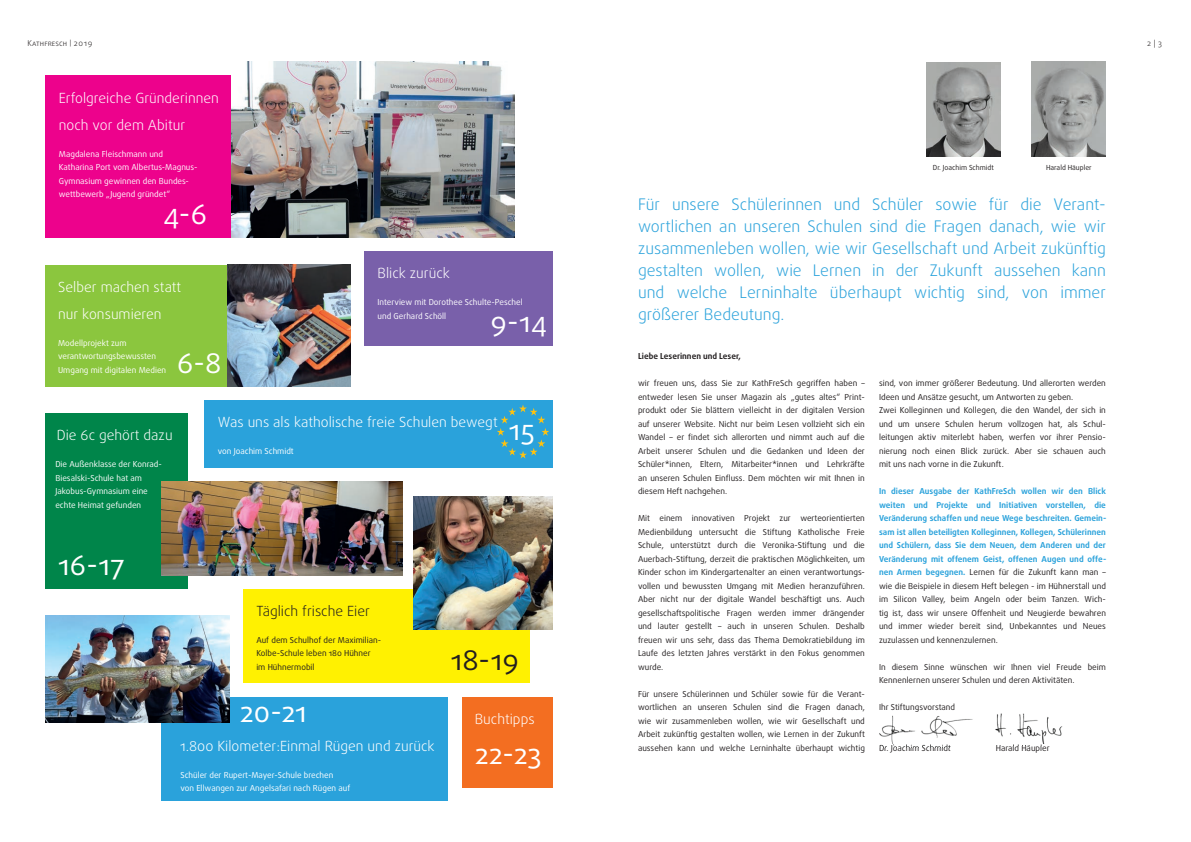
<style>
.page{position:relative;width:1191px;height:842px;background:#fff}
.page>*{position:absolute;margin:0;border:0;box-sizing:border-box;transform-origin:0 0}
.t1{font:28px "Daxline";color:#fff}
.t2{font:28px "Daxline";color:#231f20}
.t3{font:300 16px/22px "Daxline";color:#2aa2db;text-align:justify}
.t4{font:300 14px/27px "Daxline";color:#fff}
.t5{font:300 14px "Daxline";color:#231f20}
.t6{font:8.2px/13.5px "Daxline";color:#231f20;text-align:justify}
.t7{font:700 8.2px/13.5px "Daxline";color:#2aa2db;text-align:justify}
.t8{font:8.2px/13.5px "Daxline";color:#fff}
.t9{font:700 8.2px "Daxline";color:#231f20}
.t10{font:300 8px "Daxline SC";letter-spacing:.01em;color:#231f20}
.t11{font:7px "Daxline";color:#231f20}
.s1{font-family:"Daxline";font-size:6.8px}
.s2{font-weight:400;color:#231f20}
</style>
<div class="page">
<img style="left:879px;top:715px;width:94px;height:29px">
<img style="left:879px;top:744px;width:72px;height:3px">
<img style="left:995px;top:713px;width:68px;height:31px">
<div style="left:45px;top:265px;width:210px;height:121px;background:#8bc63e"></div>
<div style="left:45px;top:413px;width:143px;height:175px;background:#00854a"></div>
<div style="left:162px;top:697px;width:286px;height:104px;background:#2aa2db"></div>
<div style="left:243px;top:589px;width:286px;height:94px;background:#fff101"></div>
<div style="left:462px;top:697px;width:91px;height:91px;background:#f36e21"></div>
<div style="left:204px;top:400px;width:348px;height:67px;background:#2aa2db"></div>
<img style="left:45px;top:615px;width:184px;height:108px">
<img style="left:414px;top:496px;width:139px;height:133px">
<div style="left:45px;top:76px;width:230px;height:162px;background:#ed028c"></div>
<div style="left:364px;top:251px;width:189px;height:95px;background:#7960aa"></div>
<img style="left:1031px;top:61px;width:74px;height:96px">
<img style="left:926px;top:62px;width:74px;height:95px">
<img style="left:162px;top:481px;width:241px;height:94px">
<img style="left:231px;top:61px;width:283px;height:177px">
<img style="left:227px;top:265px;width:123px;height:121px">
<svg style="left:497px;top:405px;width:52px;height:54px"></svg>
<p class="t10" style="left:28px;top:38px;width:66px">Kathfresch <span class="s1">|</span> 2019</p>
<p class="t10" style="left:1147px;top:38px;width:17px">2 | 3</p>
<h3 class="t4" style="left:59px;top:84px;width:162px">Erfolgreiche Gründerinnen noch vor dem Abitur</h3>
<p class="t8" style="left:59px;top:147px;width:140px">Magdalena Fleischmann und<br>Katharina Port vom Albertus-Magnus-<br>Gymnasium gewinnen den Bundes&shy;wettbewerb „Jugend gründet“</p>
<h1 class="t1" style="left:163px;top:197px;width:46px">4-6</h1>
<h3 class="t4" style="left:58px;top:273px;width:125px">Selber machen statt nur konsumieren</h3>
<p class="t8" style="left:58px;top:336px;width:110px">Modellprojekt zum verantwortungsbewussten<br>Umgang mit digitalen Medien</p>
<h1 class="t1" style="left:177px;top:346px;width:46px">6-8</h1>
<h3 class="t4" style="left:377px;top:260px;width:74px">Blick zurück</h3>
<p class="t8" style="left:377px;top:296px;width:147px">Interview mit Dorothee Schulte-Peschel und Gerhard Schöll</p>
<h1 class="t1" style="left:490px;top:305px;width:58px">9-14</h1>
<h3 class="t4" style="left:57px;top:422px;width:117px">Die 6c gehört dazu</h3>
<p class="t8" style="left:55px;top:458px;width:108px">Die Außenklasse der Konrad-<br>Biesalski-Schule hat am<br>Jakobus-Gymnasium eine echte Heimat gefunden</p>
<h3 class="t4" style="left:218px;top:408px;width:281px">Was uns als katholische freie Schulen bewegt</h3>
<p class="t8" style="left:218px;top:444px;width:77px">von Joachim Schmidt</p>
<h1 class="t1" style="left:509px;top:412px;width:27px">15</h1>
<h1 class="t1" style="left:58px;top:548px;width:68px">16-17</h1>
<h3 class="t5" style="left:256px;top:602px;width:115px">Täglich frische Eier</h3>
<p class="t6" style="left:256px;top:633px;width:126px;text-align:left">Auf dem Schulhof der Maximilian-<br>Kolbe-Schule leben 180 Hühner im Hühnermobil</p>
<h1 class="t1" style="left:240px;top:694px;width:68px">20-21</h1>
<h3 class="t4" style="left:180px;top:732px;width:256px">1.800 Kilometer:Einmal Rügen und zurück</h3>
<p class="t8" style="left:180px;top:768px;width:171px">Schüler der Rupert-Mayer-Schule brechen<br>von Ellwangen zur Angelsafari nach Rügen auf</p>
<h1 class="t2" style="left:451px;top:643px;width:69px">18-19</h1>
<h3 class="t4" style="left:475px;top:705px;width:61px">Buchtipps</h3>
<h1 class="t1" style="left:475px;top:737px;width:68px">22-23</h1>
<p class="t11" style="left:933px;top:164px;width:62px">Dr. Joachim Schmidt</p>
<p class="t11" style="left:1046px;top:164px;width:47px">Harald Häupler</p>
<p class="t3" style="left:638px;top:193px;width:469px">Für unsere Schülerinnen und Schüler sowie für die Verant&shy;wortlichen an unseren Schulen sind die Fragen danach, wie wir zusammenleben wollen, wie wir Gesellschaft und Arbeit zukünftig gestalten wollen, wie Lernen in der Zukunft aussehen kann und welche Lerninhalte überhaupt wichtig sind, von immer größerer Bedeutung.</p>
<p class="t9" style="left:638px;top:351px;width:104px">Liebe Leserinnen und Leser,</p>
<p class="t6" style="left:638px;top:377px;width:228px">wir freuen uns, dass Sie zur KathFreSch gegriffen haben – entweder lesen Sie unser Magazin als „gutes altes“ Print&shy;produkt oder Sie blättern vielleicht in der digitalen Version auf unserer Website. Nicht nur beim Lesen vollzieht sich ein Wandel – er findet sich allerorten und nimmt auch auf die Arbeit unserer Schulen und die Gedanken und Ideen der Schüler*innen, Eltern, Mitarbeiter*innen und Lehrkräfte an unseren Schulen Einfluss. Dem möchten wir mit Ihnen in diesem Heft nachgehen.</p>
<p class="t6" style="left:638px;top:512px;width:228px">Mit einem innovativen Projekt zur werteorientierten Medienbildung untersucht die Stiftung Katholische Freie Schule, unterstützt durch die Veronika-Stiftung und die Auerbach-Stiftung, derzeit die praktischen Möglichkeiten, um Kinder schon im Kindergartenalter an einen verantwortungs&shy;vollen und bewussten Umgang mit Medien heranzuführen.<br>Aber nicht nur der digitale Wandel beschäftigt uns. Auch gesellschaftspolitische Fragen werden immer drängender und lauter gestellt – auch in unseren Schulen. Deshalb freuen wir uns sehr, dass das Thema Demokratiebildung im Laufe des letzten Jahres verstärkt in den Fokus genommen wurde.</p>
<p class="t6" style="left:638px;top:687px;width:228px">Für unsere Schülerinnen und Schüler sowie für die Verant&shy;wortlichen an unseren Schulen sind die Fragen danach, wie wir zusammenleben wollen, wie wir Gesellschaft und Arbeit zukünftig gestalten wollen, wie Lernen in der Zukunft aussehen kann und welche Lerninhalte überhaupt wichtig</p>
<p class="t6" style="left:879px;top:377px;width:228px;text-align:left">sind, von immer größerer Bedeutung. Und allerorten werden Ideen und Ansätze gesucht, um Antworten zu geben.<br>Zwei Kolleginnen und Kollegen, die den Wandel, der sich in und um unsere Schulen herum vollzogen hat, als Schul&shy;leitungen aktiv miterlebt haben, werfen vor ihrer Pensio&shy;nierung noch einen Blick zurück. Aber sie schauen auch mit uns nach vorne in die Zukunft.</p>
<p class="t7" style="left:879px;top:485px;width:229px">In dieser Ausgabe der KathFreSch wollen wir den Blick weiten und Projekte und Initiativen vorstellen, die Veränderung schaffen und neue Wege beschreiten. Gemein&shy;sam ist allen beteiligten Kolleginnen, Kollegen, Schülerinnen und Schülern, dass Sie dem Neuen, dem Anderen und der Veränderung mit offenem Geist, offenen Augen und offe&shy;nen Armen begegnen. <span class="s2">Lernen für die Zukunft kann man – wie die Beispiele in diesem Heft belegen - im Hühnerstall und im Silicon Valley, beim Angeln oder beim Tanzen. Wich&shy;tig ist, dass wir unsere Offenheit und Neugierde bewahren und immer wieder bereit sind, Unbekanntes und Neues zuzulassen und kennenzulernen.</span></p>
<p class="t6" style="left:879px;top:660px;width:228px">In diesem Sinne wünschen wir Ihnen viel Freude beim<br>Kennenlernen unserer Schulen und deren Aktivitäten.</p>
<p class="t6" style="left:879px;top:701px;width:78px">Ihr Stiftungsvorstand</p>
<p class="t6" style="left:879px;top:741px;width:73px">Dr. Joachim Schmidt</p>
<p class="t6" style="left:995px;top:741px;width:55px">Harald Häupler</p>
</div>
